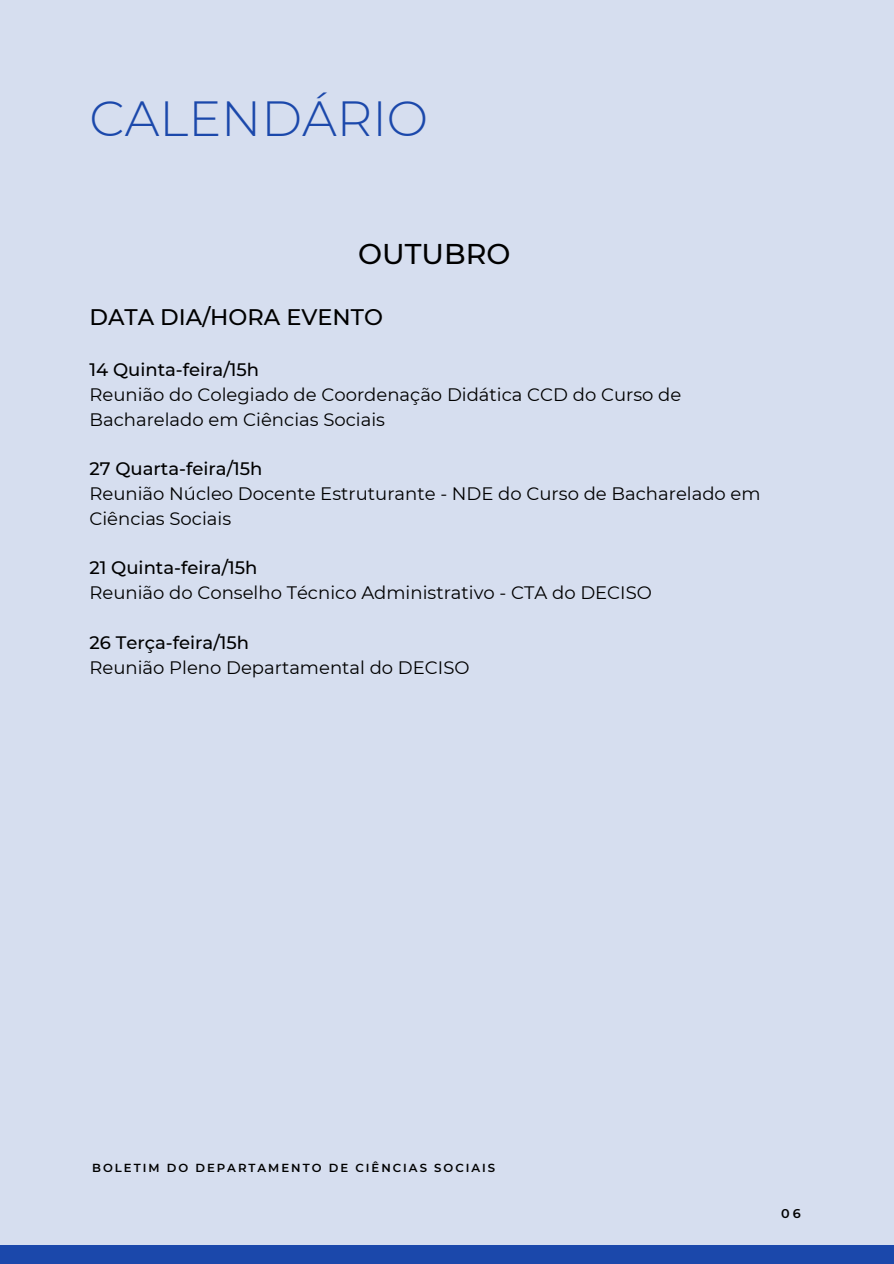
<style>
.page{position:relative;width:894px;height:1264px;background:#fff}
.page>*{position:absolute;margin:0;border:0;box-sizing:border-box;transform-origin:0 0}
.t1{font:300 49.2px "Montserrat";color:#1b48ab}
.t2{font:500 28.5px "Montserrat";color:#000}
.t3{font:500 22.5px "Montserrat";color:#000}
.t4{font:18px/24.8px "Montserrat";color:#000}
.t5{font:500 18px "Montserrat";color:#000}
.t6{font:600 12.75px "Montserrat";color:#000}
.t7{font:600 11.7px "Montserrat";letter-spacing:.17em;color:#000}
</style>
<div class="page">
<div style="left:0;top:0;width:893px;height:1263px;background:#d6deef"></div>
<div style="left:0;top:1244px;width:893px;height:19px;background:#1b48ab"></div>
<p class="t1" style="left:89px;top:88px;width:340px">CALENDÁRIO</p>
<p class="t2" style="left:358px;top:236px;width:154px">OUTUBRO</p>
<p class="t3" style="left:89px;top:304px;width:295px">DATA DIA/HORA EVENTO</p>
<p class="t5" style="left:89px;top:359px;width:171px">14 Quinta-feira/15h</p>
<p class="t4" style="left:89px;top:382px;width:593px">Reunião do Colegiado de Coordenação Didática CCD do Curso de<br>Bacharelado em Ciências Sociais</p>
<p class="t5" style="left:89px;top:458px;width:174px">27 Quarta-feira/15h</p>
<p class="t4" style="left:89px;top:481px;width:672px">Reunião Núcleo Docente Estruturante - NDE do Curso de Bacharelado em<br>Ciências Sociais</p>
<p class="t5" style="left:89px;top:557px;width:169px">21 Quinta-feira/15h</p>
<p class="t4" style="left:89px;top:580px;width:564px">Reunião do Conselho Técnico Administrativo - CTA do DECISO</p>
<p class="t5" style="left:89px;top:631px;width:161px">26 Terça-feira/15h</p>
<p class="t4" style="left:89px;top:654px;width:381px">Reunião Pleno Departamental do DECISO</p>
<p class="t7" style="left:92px;top:1160px;width:404px">BOLETIM DO DEPARTAMENTO DE CIÊNCIAS SOCIAIS</p>
<p class="t6" style="left:780px;top:1205px;width:21px">06</p>
</div>
